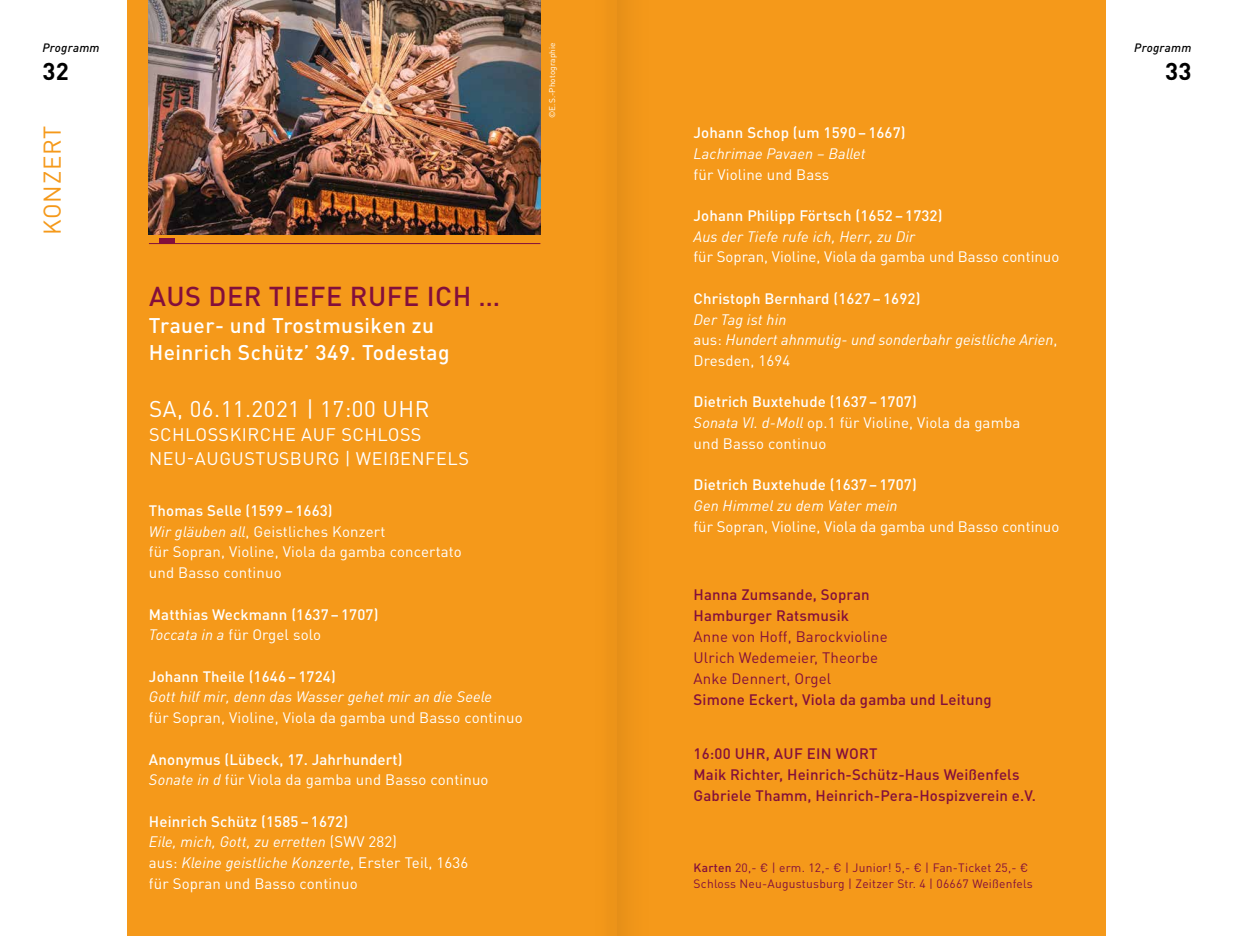
<style>
.page{position:relative;width:1234px;height:936px;background:#fff}
.page>*{position:absolute;margin:0;border:0;box-sizing:border-box;transform-origin:0 0}
.t1{font:500 27px "DINOT";letter-spacing:.02em;color:#830f3b}
.t2{font:24px "DINOT";letter-spacing:.03em;color:#f5991a}
.t3{font:700 24px "DINOT";color:#000}
.t4{font:22.5px "DINOT";letter-spacing:.02em;color:#fff}
.t5{font:500 21px/27px "DINOT";letter-spacing:.02em;color:#fff}
.t6{font:18px/24px "DINOT";letter-spacing:.03em;color:#fff}
.t7{font:15px/20.7px "DINOT";letter-spacing:.01em;color:#fff}
.t8{font:500 15px/20.7px "DINOT";letter-spacing:.01em;color:#fff}
.t9{font:italic 15px/20.7px "DINOT";letter-spacing:.01em;color:#fff}
.t10{font:500 15px/21px "DINOT";letter-spacing:.01em;color:#830f3b}
.t11{font:15px/21px "DINOT";letter-spacing:.01em;color:#830f3b}
.t12{font:12px/16.5px "DINOT";letter-spacing:.02em;color:#830f3b}
.t13{font:italic 500 12px "DINOT";letter-spacing:.02em;color:#000}
.t14{font:8.25px "DINOT";letter-spacing:.01em;color:#fff}
.s1{font-weight:500}
.s2{font-style:italic}
.s3{font-weight:400;font-style:italic}
.s4{font-weight:400}
.s5{font-style:normal}
</style>
<div class="page">
<div style="left:128px;top:0;width:978px;height:935px;background:#f5991a"></div>
<img style="left:149px;top:0;width:391px;height:234px">
<hr style="left:149px;top:243px;width:391px;height:1px;background:#830f3b">
<div style="left:159px;top:238px;width:15px;height:5px;background:#830f3b"></div>
<div style="left:594px;top:0;width:23px;height:935px;background:#f09619"></div>
<p class="t14" style="left:546px;top:118px;width:77px;rotate:-90deg">©E.S.-Photographie</p>
<p class="t13" style="left:43px;top:39px;width:59px">Programm</p>
<p class="t13" style="left:1133px;top:39px;width:59px">Programm</p>
<h2 class="t3" style="left:43px;top:56px;width:28px">32</h2>
<h2 class="t3" style="left:1164px;top:56px;width:28px">33</h2>
<h2 class="t2" style="left:36px;top:235px;width:111px;rotate:-90deg">KONZERT</h2>
<h1 class="t1" style="left:149px;top:278px;width:352px">AUS DER TIEFE RUFE ICH …</h1>
<h3 class="t5" style="left:149px;top:311px;width:302px">Trauer- und Trostmusiken zu<br>Heinrich Schütz’ 349. Todestag</h3>
<h3 class="t4" style="left:149px;top:393px;width:282px">SA, 06.11.2021 | 17:00 UHR</h3>
<p class="t6" style="left:149px;top:421px;width:321px">SCHLOSSKIRCHE AUF SCHLOSS<br>NEU-AUGUSTUSBURG | WEIßENFELS</p>
<p class="t7" style="left:149px;top:499px;width:314px"><span class="s1">Thomas Selle (1599– 1663)<br></span><span class="s2">Wir gläuben all</span>, Geistliches Konzert<br>für Sopran, Violine, Viola da gamba concertato und Basso continuo</p>
<p class="t8" style="left:149px;top:603px;width:231px">Matthias Weckmann (1637– 1707)<br><span class="s3">Toccata in a</span> <span class="s4">für Orgel solo</span></p>
<p class="t8" style="left:149px;top:665px;width:188px">Johann Theile (1646– 1724)</p>
<p class="t9" style="left:149px;top:686px;width:345px">Gott hilf mir, denn das Wasser gehet mir an die Seele</p>
<p class="t7" style="left:149px;top:706px;width:375px">für Sopran, Violine, Viola da gamba und Basso continuo</p>
<p class="t8" style="left:149px;top:748px;width:341px">Anonymus (Lübeck, 17. Jahrhundert)<br><span class="s3">Sonate in d</span> <span class="s4">für Viola da gamba und Basso continuo</span></p>
<p class="t7" style="left:149px;top:810px;width:321px"><span class="s1">Heinrich Schütz (1585– 1672)<br></span><span class="s2">Eile, mich, Gott, zu erretten</span> (SWV 282)<br>aus: <span class="s2">Kleine geistliche Konzerte</span>, Erster Teil, 1636 für Sopran und Basso continuo</p>
<p class="t8" style="left:693px;top:122px;width:213px">Johann Schop (um 1590– 1667)</p>
<p class="t9" style="left:693px;top:142px;width:174px">Lachrimae Pavaen – Ballet</p>
<p class="t7" style="left:693px;top:163px;width:137px">für Violine und Bass</p>
<p class="t8" style="left:693px;top:204px;width:250px">Johann Philipp Förtsch (1652– 1732)</p>
<p class="t9" style="left:693px;top:225px;width:223px">Aus der Tiefe rufe ich, Herr, zu Dir</p>
<p class="t7" style="left:693px;top:246px;width:367px">für Sopran, Violine, Viola da gamba und Basso continuo</p>
<p class="t8" style="left:693px;top:287px;width:228px">Christoph Bernhard (1627– 1692)</p>
<p class="t9" style="left:693px;top:308px;width:365px">Der Tag ist hin<br><span class="s5">aus:</span> Hundert ahnmutig- und sonderbahr geistliche Arien<span class="s5">,<br>Dresden, 1694</span></p>
<p class="t7" style="left:693px;top:391px;width:328px"><span class="s1">Dietrich Buxtehude (1637– 1707)<br></span><span class="s2">Sonata VI. d-Moll</span> op.1 für Violine, Viola da gamba und Basso continuo</p>
<p class="t8" style="left:693px;top:474px;width:225px">Dietrich Buxtehude (1637– 1707)</p>
<p class="t9" style="left:693px;top:494px;width:205px">Gen Himmel zu dem Vater mein</p>
<p class="t7" style="left:693px;top:515px;width:367px">für Sopran, Violine, Viola da gamba und Basso continuo</p>
<p class="t10" style="left:693px;top:583px;width:178px">Hanna Zumsande, Sopran<br>Hamburger Ratsmusik</p>
<p class="t11" style="left:693px;top:625px;width:196px">Anne von Hoff, Barockvioline<br>Ulrich Wedemeier, Theorbe<br>Anke Dennert, Orgel</p>
<p class="t10" style="left:693px;top:688px;width:299px">Simone Eckert, Viola da gamba und Leitung</p>
<p class="t10" style="left:693px;top:742px;width:344px">16:00 UHR, AUF EIN WORT<br>Maik Richter, Heinrich-Schütz-Haus Weißenfels<br>Gabriele Thamm, Heinrich-Pera-Hospizverein e.V.</p>
<p class="t12" style="left:693px;top:858px;width:341px"><span class="s1">Karten</span> 20,- € | erm. 12,- € | Junior! 5,- € | Fan-Ticket 25,- €<br>Schloss Neu-Augustusburg | Zeitzer Str. 4 | 06667 Weißenfels</p>
</div>
